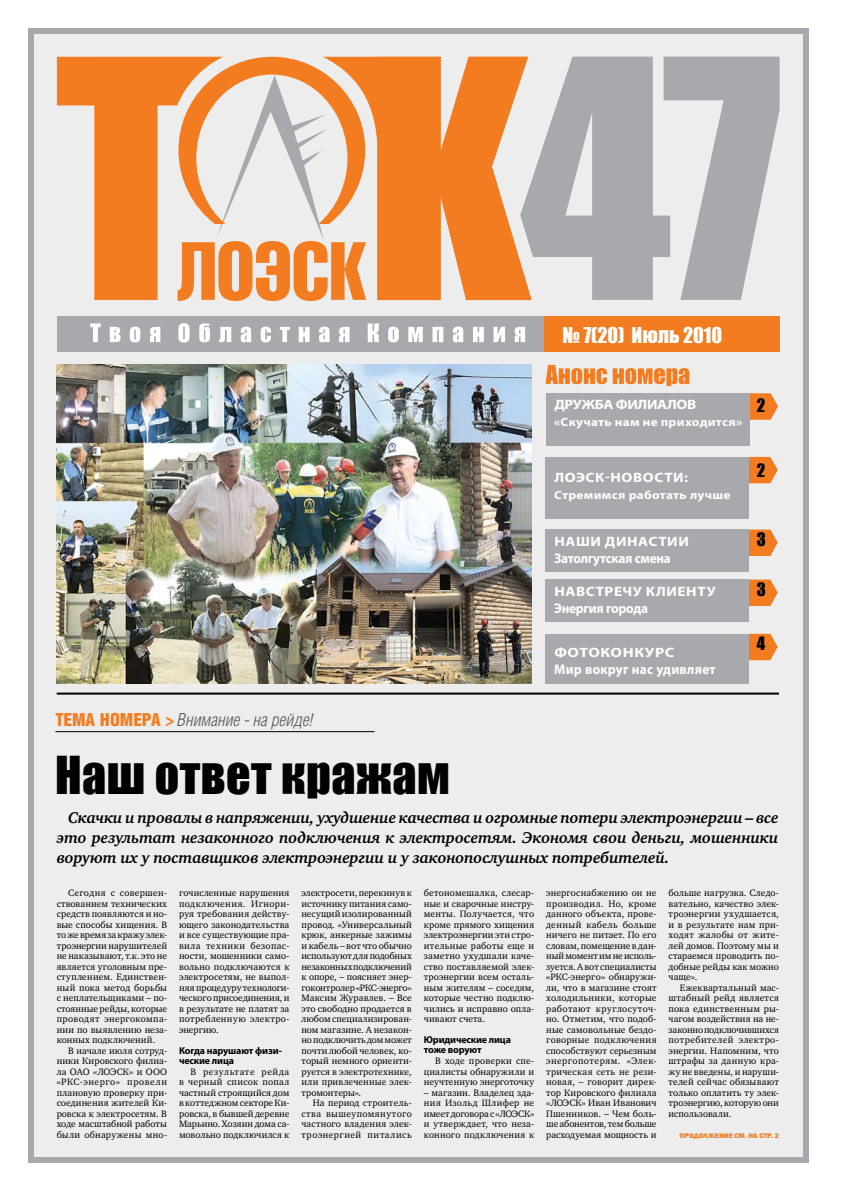
<style>
.page{position:relative;width:842px;height:1191px;background:#fff}
.page>*{position:absolute;margin:0;border:0;box-sizing:border-box;transform-origin:0 0}
.t1{font:48px "Impact";letter-spacing:.01em;color:#000}
.t2{font:20px "Impact";color:#fff}
.t3{font:italic 300 18px "Helios Cond";color:#58595b}
.t4{font:17px "Impact";color:#000}
.t5{font:italic 700 16px/20px "Charter ITC";letter-spacing:-.01em;color:#000;text-align:justify}
.t6{font:700 14px "Myriad Pro";letter-spacing:-.02em;color:#fff;scale:.95 1}
.t7{font:700 14px "Myriad Pro";letter-spacing:.02em;color:#fff;scale:.95 1}
.t8{font:700 13.6px "Myriad Pro";letter-spacing:.04em;color:#fff;scale:1.12 1}
.t9{font:700 13.6px "Myriad Pro";letter-spacing:-.02em;color:#fff;scale:1.12 1}
.t10{font:700 13.6px "Myriad Pro";letter-spacing:.04em;color:#fff;scale:1.18 1}
.t11{font:700 11.9px "Myriad Pro";letter-spacing:.02em;color:#fff;scale:1.12 1}
.t12{font:700 10px/10px "Myriad Pro";letter-spacing:-.015em;color:#000}
.t13{font:9.5px/10.5px "Charter ITC";letter-spacing:.01em;color:#000;text-align:justify}
.t14{font:800 7px "Franklin Gothic";letter-spacing:.01em;color:#f47c20}
.s1{font-weight:900;font-style:normal;color:#f47c20}
</style>
<div class="page">
<div style="left:28px;top:28px;width:780px;height:1134px;background:#a7a9ac"></div>
<div style="left:34px;top:34px;width:768px;height:1123px;background:#ededee"></div>
<svg style="left:178px;top:57px;width:145px;height:244px"></svg>
<svg style="left:57px;top:57px;width:166px;height:243px;fill:#f47c20"></svg>
<svg style="left:531px;top:57px;width:249px;height:243px;fill:#a7a9ac"></svg>
<svg style="left:323px;top:57px;width:208px;height:243px;fill:#f47c20"></svg>
<div style="left:57px;top:316px;width:722px;height:35px;background:#a7a9ac"></div>
<div style="left:544px;top:316px;width:236px;height:35px;background:#f47c20"></div>
<svg style="left:90px;top:323px;width:435px;height:19px"></svg>
<svg style="left:546px;top:365px;width:143px;height:21px"></svg>
<svg style="left:749px;top:393px;width:29px;height:27px"></svg>
<div style="left:546px;top:393px;width:203px;height:53px;background:#a7a9ac"></div>
<div style="left:546px;top:634px;width:203px;height:49px;background:#a7a9ac"></div>
<svg style="left:749px;top:634px;width:29px;height:26px"></svg>
<div style="left:546px;top:529px;width:203px;height:42px;background:#a7a9ac"></div>
<svg style="left:749px;top:529px;width:29px;height:27px"></svg>
<div style="left:546px;top:579px;width:203px;height:42px;background:#a7a9ac"></div>
<svg style="left:749px;top:579px;width:29px;height:27px"></svg>
<svg style="left:749px;top:457px;width:29px;height:26px"></svg>
<div style="left:546px;top:457px;width:203px;height:61px;background:#a7a9ac"></div>
<img style="left:57px;top:365px;width:474px;height:318px">
<hr style="left:57px;top:692px;width:722px;height:2px;background:#000">
<hr style="left:55px;top:731px;width:320px;height:1px;background:#000">
<h3 class="t3" style="left:55px;top:709px;width:260px"><span class="s1">Тема номера &gt;</span> Внимание - на рейде!</h3>
<h2 class="t2" style="left:562px;top:319px;width:161px">№ 7(20) Июль 2010</h2>
<h3 class="t9" style="left:554px;top:396px;width:128px">Дружба филиалов</h3>
<p class="t11" style="left:554px;top:414px;width:169px">«Скучать нам не приходится»</p>
<h3 class="t8" style="left:554px;top:469px;width:121px">ЛОЭСК-новости:</h3>
<p class="t11" style="left:554px;top:487px;width:159px">Стремимся работать лучше</p>
<h3 class="t8" style="left:554px;top:532px;width:122px">наши династии</h3>
<h3 class="t6" style="left:554px;top:548px;width:124px">Затолгутская смена</h3>
<h3 class="t8" style="left:554px;top:582px;width:145px">навстречу клиенту</h3>
<h3 class="t6" style="left:554px;top:598px;width:100px">Энергия города</h3>
<h3 class="t10" style="left:554px;top:644px;width:101px">фотоконкурс</h3>
<h3 class="t7" style="left:554px;top:660px;width:172px">Мир вокруг нас удивляет</h3>
<h3 class="t4" style="left:757px;top:392px;width:10px">2</h3>
<h3 class="t4" style="left:757px;top:457px;width:10px">2</h3>
<h3 class="t4" style="left:757px;top:526px;width:11px">3</h3>
<h3 class="t4" style="left:757px;top:576px;width:11px">3</h3>
<h3 class="t4" style="left:757px;top:630px;width:10px">4</h3>
<h1 class="t1" style="left:55px;top:738px;width:396px">Наш ответ кражам</h1>
<p class="t5" style="left:57px;top:808px;width:723px;text-indent:11px">Скачки и провалы в напряжении, ухудшение качества и огромные потери электроэнергии – все это результат незаконного подключения к электросетям. Экономя свои деньги, мошенники воруют их у поставщиков электроэнергии и у законопослушных потребителей.</p>
<p class="t13" style="left:57px;top:888px;width:112px;text-indent:11px">Сегодня с совершен&shy;ствованием технических средств появляются и но&shy;вые способы хищения. В то же время за кражу элек&shy;троэнергии нарушителей не наказывают, т.к. это не является уголовным пре&shy;ступлением. Единствен&shy;ный пока метод борьбы с неплательщиками – по&shy;стоянные рейды, которые проводят энергокомпа&shy;нии по выявлению неза&shy;конных подключений.</p>
<p class="t13" style="left:57px;top:1045px;width:112px;text-indent:11px">В начале июля сотруд&shy;ники Кировского филиа&shy;ла ОАО «ЛОЭСК» и ООО «РКС-энерго» провели плановую проверку при&shy;соединения жителей Ки&shy;ровска к электросетям. В ходе масштабной работы были обнаружены мно-</p>
<p class="t13" style="left:179px;top:888px;width:112px">гочисленные нарушения подключения. Игнори&shy;руя требования действу&shy;ющего законодательства и все существующие пра&shy;вила техники безопас&shy;ности, мошенники само&shy;вольно подключаются к электросетям, не выпол&shy;няя процедуру технологи&shy;ческого присоединения, и в результате не платят за потребленную электро&shy;энергию.</p>
<p class="t12" style="left:179px;top:1045px;width:104px">Когда нарушают физи&shy;ческие лица</p>
<p class="t13" style="left:179px;top:1066px;width:112px;text-indent:11px">В результате рейда в черный список попал частный строящийся дом в коттеджном секторе Ки&shy;ровска, в бывшей деревне Марьино. Хозяин дома са&shy;мовольно подключился к</p>
<p class="t13" style="left:301px;top:888px;width:112px">электросети, перекинув к источнику питания само&shy;несущий изолированный провод. «Универсальный крюк, анкерные зажимы и кабель – вот что обычно используют для подобных незаконных подключений к опоре, – поясняет энер&shy;гоконтролер «РКС-энерго» Максим Журавлев. – Все это свободно продается в любом специализирован&shy;ном магазине. А незакон&shy;но подключить дом может почти любой человек, ко&shy;торый немного ориенти&shy;руется в электротехнике, или привлеченные элек&shy;тромонтеры».</p>
<p class="t13" style="left:301px;top:1097px;width:112px;text-indent:11px">На период строитель&shy;ства вышеупомянутого частного владения элек&shy;троэнергией питались</p>
<p class="t13" style="left:424px;top:888px;width:112px">бетономешалка, слесар&shy;ные и сварочные инстру&shy;менты. Получается, что кроме прямого хищения электроэнергии эти стро&shy;ительные работы еще и заметно ухудшали каче&shy;ство поставляемой элек&shy;троэнергии всем осталь&shy;ным жителям – соседям, которые честно подклю&shy;чились и исправно опла&shy;чивают счета.</p>
<p class="t12" style="left:424px;top:1034px;width:89px">Юридические лица тоже воруют</p>
<p class="t13" style="left:424px;top:1055px;width:112px;text-indent:11px">В ходе проверки спе&shy;циалисты обнаружили и неучтенную энерготочку</p>
<p class="t13" style="left:424px;top:1087px;width:112px">– магазин. Владелец зда&shy;ния Изольд Шлифер не имеет договора с «ЛОЭСК» и утверждает, что неза&shy;конного подключения к</p>
<p class="t13" style="left:546px;top:888px;width:112px">энергоснабжению он не производил. Но, кроме данного объекта, прове&shy;денный кабель больше ничего не питает. По его словам, помещение в дан&shy;ный момент им не исполь&shy;зуется. А вот специалисты «РКС-энерго» обнаружи&shy;ли, что в магазине стоят холодильники, которые работают круглосуточ&shy;но. Отметим, что подоб&shy;ные самовольные бездо&shy;говорные подключения способствуют серьезным энергопотерям. «Элек&shy;трическая сеть не рези&shy;новая, – говорит дирек&shy;тор Кировского филиала «ЛОЭСК» Иван Иванович Пшенников. – Чем боль&shy;ше абонентов, тем больше расходуемая мощность и</p>
<p class="t13" style="left:669px;top:888px;width:112px">больше нагрузка. Следо&shy;вательно, качество элек&shy;троэнергии ухудшается, и в результате нам при&shy;ходят жалобы от жите&shy;лей домов. Поэтому мы и стараемся проводить по&shy;добные рейды как можно чаще».</p>
<p class="t13" style="left:669px;top:982px;width:112px;text-indent:11px">Ежеквартальный мас&shy;штабный рейд является пока единственным ры&shy;чагом воздействия на не&shy;законно подключившихся потребителей электро&shy;энергии. Напомним, что штрафы за данную кра&shy;жу не введены, и наруши&shy;телей сейчас обязывают только оплатить ту элек&shy;троэнергию, которую они использовали.</p>
<p class="t14" style="left:680px;top:1130px;width:101px">Продолжение см. на стр. 2</p>
</div>
